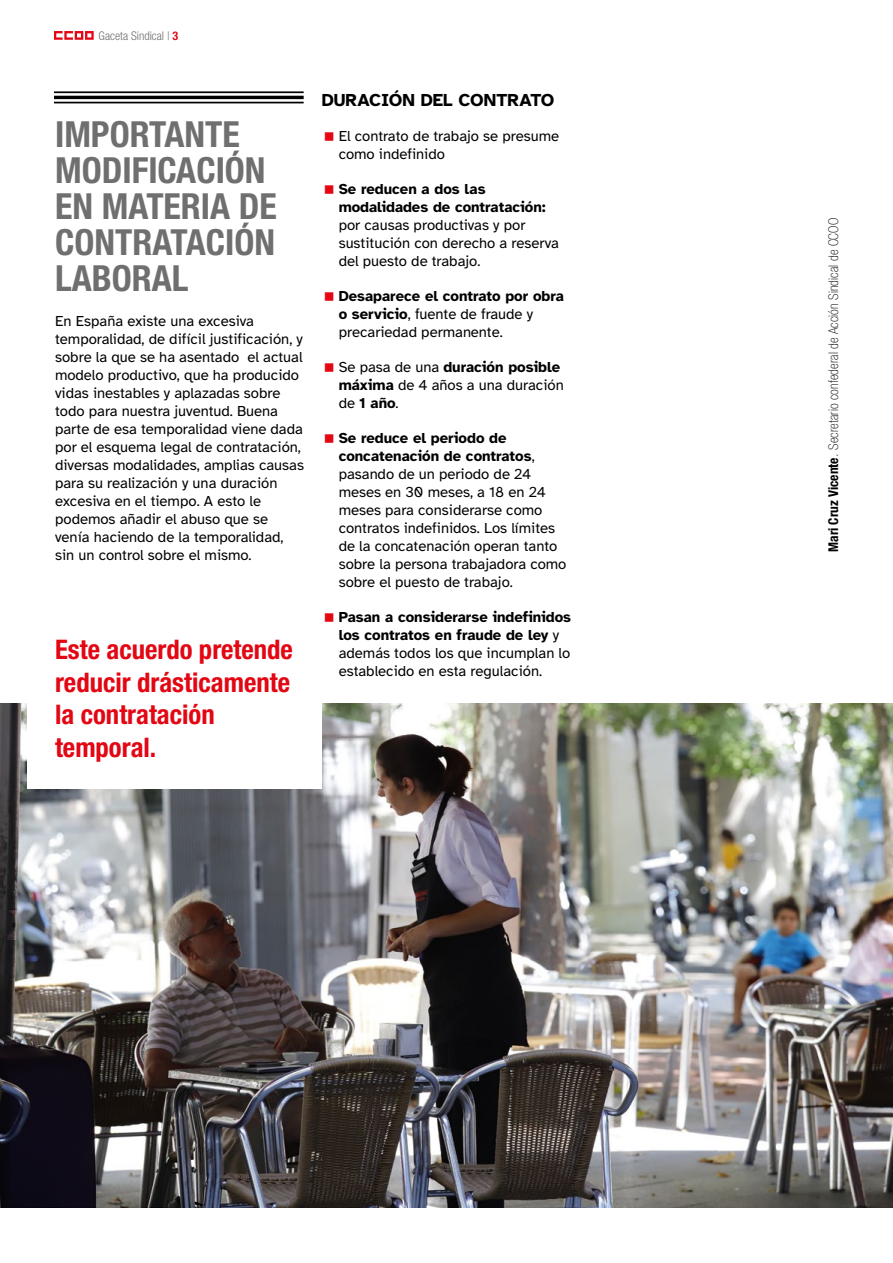
<style>
.page{position:relative;width:893px;height:1263px;background:#fff}
.page>*{position:absolute;margin:0;border:0;box-sizing:border-box;transform-origin:0 0}
.t1{font:700 condensed 36px/36px "Helvetica Neue LT Std";color:#706f6f}
.t2{font:700 condensed 27px/32.4px "Helvetica Neue LT Std";color:#e30613}
.t3{font:700 18px "Atkinson Hyperlegible";color:#000}
.t4{font:15px/18px "Atkinson Hyperlegible";color:#000}
.t5{font:700 15px/18px "Atkinson Hyperlegible";color:#000}
.t6{font:100 condensed 13.5px "Helvetica Neue LT Std";letter-spacing:.01em;color:#000}
.t7{font:300 condensed 12px "Helvetica Neue LT Std";color:#706f6f}
.s1{font-weight:700;color:#e30613}
.s2{font-weight:700}
.s3{font-stretch:normal}
</style>
<div class="page">
<svg style="left:54px;top:31px;width:40px;height:9px"></svg>
<img style="left:0;top:704px;width:893px;height:503px">
<div style="left:27px;top:689px;width:295px;height:100px;background:#fff"></div>
<hr style="left:54px;top:91px;width:250px;height:2px;background:#000">
<hr style="left:54px;top:96px;width:250px;height:3px;background:#000">
<hr style="left:54px;top:102px;width:250px;height:1px;background:#000">
<p class="t7" style="left:99px;top:28px;width:81px">Gaceta Sindical | <span class="s1">3</span></p>
<h1 class="t1" style="left:55px;top:116px;width:223px">IMPORTANTE<br>MODIFICACIÓN<br>EN MATERIA DE<br>CONTRATACIÓN<br>LABORAL</h1>
<p class="t4" style="left:55px;top:313px;width:250px">En España existe una excesiva temporalidad, de difícil justificación, y sobre la que se ha asentado el actual modelo productivo, que ha producido vidas inestables y aplazadas sobre todo para nuestra juventud. Buena parte de esa temporalidad viene dada por el esquema legal de contratación, diversas modalidades, amplias causas para su realización y una duración excesiva en el tiempo. A esto le podemos añadir el abuso que se venía haciendo de la temporalidad, sin un control sobre el mismo.</p>
<h2 class="t2" style="left:55px;top:633px;width:239px">Este acuerdo pretende reducir drásticamente la contratación temporal.</h2>
<p class="t3" style="left:322px;top:89px;width:234px">DURACIÓN DEL CONTRATO</p>
<p class="t4" style="left:339px;top:127px;width:222px">El contrato de trabajo se presume como indefinido</p>
<p class="t5" style="left:339px;top:180px;width:209px">Se reducen a dos las modalidades de contratación:</p>
<p class="t4" style="left:339px;top:216px;width:222px">por causas productivas y por sustitución con derecho a reserva del puesto de trabajo.</p>
<p class="t4" style="left:339px;top:287px;width:227px"><span class="s2">Desaparece el contrato por obra o servicio</span>, fuente de fraude y precariedad permanente.</p>
<p class="t4" style="left:339px;top:358px;width:227px">Se pasa de una <span class="s2">duración posible máxima</span> de 4 años a una duración de <span class="s2">1 año</span>.</p>
<p class="t4" style="left:339px;top:429px;width:229px"><span class="s2">Se reduce el periodo de concatenación de contratos</span>, pasando de un periodo de 24 meses en 30 meses, a 18 en 24 meses para considerarse como contratos indefinidos. Los límites de la concatenación operan tanto sobre la persona trabajadora como sobre el puesto de trabajo.</p>
<p class="t4" style="left:339px;top:608px;width:234px"><span class="s2">Pasan a considerarse indefinidos los contratos en fraude de ley</span> y además todos los que incumplan lo establecido en esta regulación.</p>
<p class="t6" style="left:826px;top:552px;width:335px;rotate:-90deg"><span class="s2">Mari Cruz Vicente</span><span class="s3">.</span> Secretario confederal de Acción Sindical de CCOO</p>
</div>
